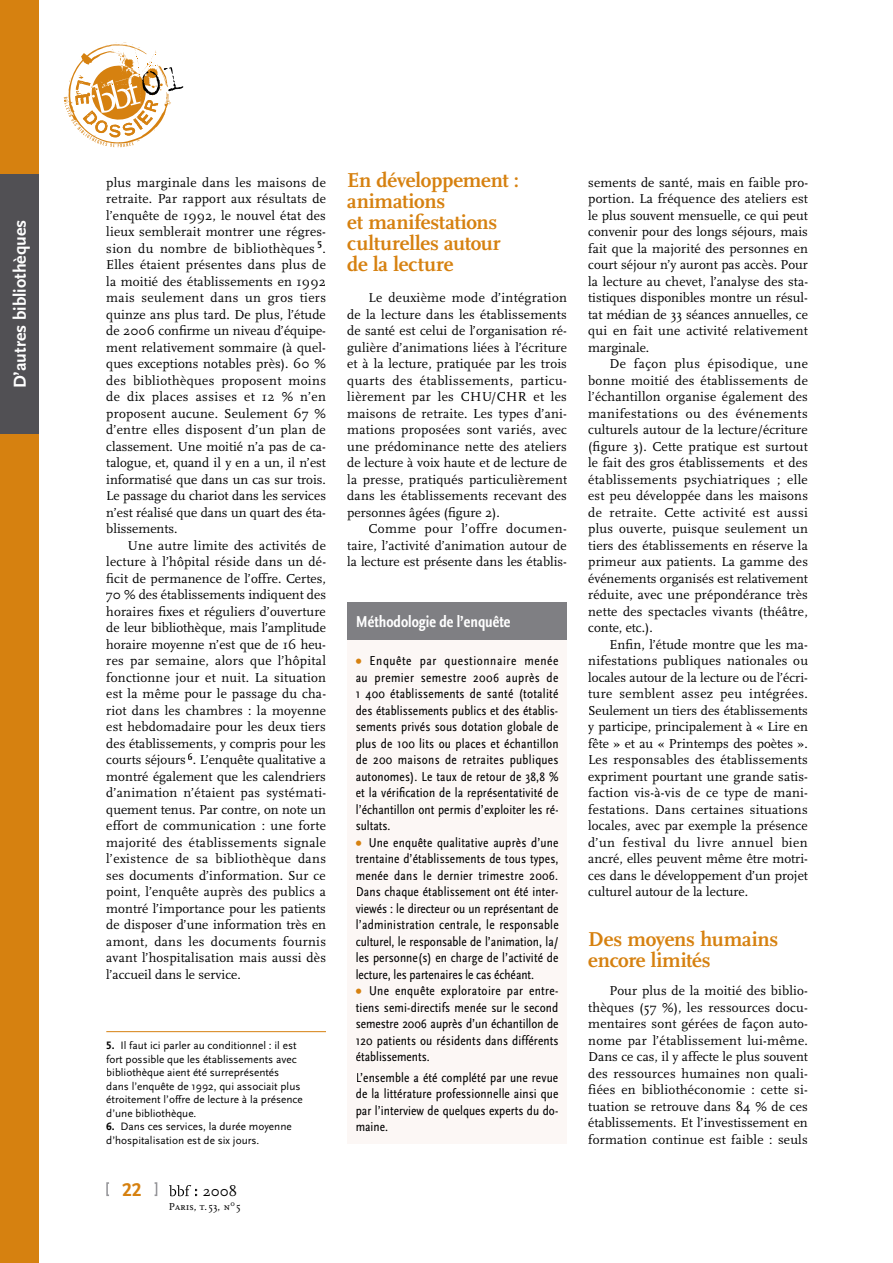
<style>
.page{position:relative;width:893px;height:1263px;background:#fff}
.page>*{position:absolute;margin:0;border:0;box-sizing:border-box;transform-origin:0 0}
.t1{font:700 21px/21px "Scala";letter-spacing:-.005em;color:#d68110}
.t2{font:700 19.5px "Scala Sans LF";color:#d68110}
.t3{font:700 18px "Scala Sans LF";color:#fff}
.t4{font:16.5px "Scala Sans Bold Con";color:#fff}
.t5{font:15px "Scala";color:#000}
.t6{font:13.5px/16.5px "Scala";letter-spacing:.005em;color:#000;text-align:justify}
.t7{font:13.5px/16.5px "Scala Sans Regular Con";letter-spacing:.005em;color:#000;text-align:justify}
.t8{font:11.25px/13.5px "Scala Sans";color:#000}
.t9{font:10.5px "Scala Caps";color:#000}
.s1{font-family:"Scala Sans LF";font-weight:700}
.s2{font-family:"Scala Sans";font-weight:700}
.s3{font-family:"Scala Sans Bold Con";font-size:16.5px;color:#d68110}
</style>
<div class="page">
<svg style="left:106px;top:1182px;width:3px;height:14px"></svg>
<svg style="left:155px;top:1182px;width:2px;height:14px"></svg>
<svg style="left:169px;top:1185px;width:22px;height:11px"></svg>
<div style="left:0;top:0;width:38px;height:1263px;background:#d68110"></div>
<svg style="left:64px;top:43px;width:119px;height:104px"></svg>
<div style="left:0;top:174px;width:38px;height:260px;background:#515054"></div>
<hr style="left:106px;top:1031px;width:220px;height:1px;background:#d68110">
<div style="left:347px;top:602px;width:220px;height:38px;background:#7f7f83"></div>
<div style="left:347px;top:640px;width:220px;height:504px;background:#fcf7f5"></div>
<h3 class="t3" style="left:10px;top:388px;width:170px;rotate:-90deg">D’autres bibliothèques</h3>
<p class="t6" style="left:106px;top:174px;width:221px">plus marginale dans les maisons de retraite. Par rapport aux résultats de l’enquête de 1992, le nouvel état des lieux semblerait montrer une régres&shy;sion du nombre de bibliothèques <sup>5</sup>.<br>Elles étaient présentes dans plus de la moitié des établissements en 1992 mais seulement dans un gros tiers quinze ans plus tard. De plus, l’étude de 2006 confirme un niveau d’équipe&shy;ment relativement sommaire (à quel&shy;ques exceptions notables près). 60 % des bibliothèques proposent moins de dix places assises et 12 % n’en proposent aucune. Seulement 67 % d’entre elles disposent d’un plan de classement. Une moitié n’a pas de ca&shy;talogue, et, quand il y en a un, il n’est informatisé que dans un cas sur trois.<br>Le passage du chariot dans les services n’est réalisé que dans un quart des éta&shy;blissements.</p>
<p class="t6" style="left:106px;top:537px;width:221px;text-indent:21px">Une autre limite des activités de lecture à l’hôpital réside dans un dé&shy;ficit de permanence de l’offre. Certes, 70 % des établissements indiquent des horaires fixes et réguliers d’ouverture de leur bibliothèque, mais l’amplitude horaire moyenne n’est que de 16 heu&shy;res par semaine, alors que l’hôpital fonctionne jour et nuit. La situation est la même pour le passage du cha&shy;riot dans les chambres : la moyenne est hebdomadaire pour les deux tiers des établissements, y compris pour les courts séjours <sup>6</sup>. L’enquête qualitative a montré également que les calendriers d’animation n’étaient pas systémati&shy;quement tenus. Par contre, on note un effort de communication : une forte majorité des établissements signale l’existence de sa bibliothèque dans ses documents d’information. Sur ce point, l’enquête auprès des publics a montré l’importance pour les patients de disposer d’une information très en amont, dans les documents fournis avant l’hospitalisation mais aussi dès l’accueil dans le service.</p>
<p class="t8" style="left:106px;top:1039px;width:198px"><span class="s1">5.</span> Il faut ici parler au conditionnel : il est fort possible que les établissements avec bibliothèque aient été surreprésentés dans l’enquête de 1992, qui associait plus étroitement l’offre de lecture à la présence d’une bibliothèque.</p>
<p class="t8" style="left:106px;top:1120px;width:187px"><span class="s1">6.</span> Dans ces services, la durée moyenne d’hospitalisation est de six jours.</p>
<h2 class="t2" style="left:122px;top:1179px;width:21px">22</h2>
<p class="t5" style="left:194px;top:1183px;width:44px"><span class="s2">:</span> 2008</p>
<p class="t9" style="left:169px;top:1200px;width:74px">Paris, t. 53, n<sup>o</sup> 5</p>
<h1 class="t1" style="left:347px;top:169px;width:173px">En développement : animations<br>et manifestations culturelles autour de la lecture</h1>
<p class="t6" style="left:347px;top:290px;width:221px;text-indent:21px">Le deuxième mode d’intégration de la lecture dans les établissements de santé est celui de l’organisation ré&shy;gulière d’animations liées à l’écriture et à la lecture, pratiquée par les trois quarts des établissements, particu&shy;lièrement par les CHU/CHR et les maisons de retraite. Les types d’ani&shy;mations proposées sont variés, avec une prédominance nette des ateliers de lecture à voix haute et de lecture de la presse, pratiqués particulièrement dans les établissements recevant des personnes âgées (figure 2).</p>
<p class="t6" style="left:347px;top:521px;width:221px;text-indent:21px">Comme pour l’offre documen&shy;taire, l’activité d’animation autour de la lecture est présente dans les établis-</p>
<p class="t4" style="left:356px;top:613px;width:156px">Méthodologie de l’enquête</p>
<p class="t7" style="left:356px;top:653px;width:204px"><span class="s3">•</span> Enquête par questionnaire menée au premier semestre 2006 auprès de 1 400 établissements de santé (totalité des établissements publics et des établis&shy;sements privés sous dotation globale de plus de 100 lits ou places et échantillon de 200 maisons de retraites publiques autonomes). Le taux de retour de 38,8 % et la vérification de la représentativité de l’échantillon ont permis d’exploiter les ré&shy;sultats.</p>
<p class="t7" style="left:356px;top:834px;width:204px"><span class="s3">•</span> Une enquête qualitative auprès d’une trentaine d’établissements de tous types, menée dans le dernier trimestre 2006.<br>Dans chaque établissement ont été inter&shy;viewés : le directeur ou un représentant de l’administration centrale, le responsable culturel, le responsable de l’animation, la/ les personne(s) en charge de l’activité de lecture, les partenaires le cas échéant.</p>
<p class="t7" style="left:356px;top:983px;width:204px"><span class="s3">•</span> Une enquête exploratoire par entre&shy;tiens semi-directifs menée sur le second semestre 2006 auprès d’un échantillon de 120 patients ou résidents dans différents établissements.</p>
<p class="t7" style="left:356px;top:1069px;width:204px">L’ensemble a été complété par une revue de la littérature professionnelle ainsi que par l’interview de quelques experts du do&shy;maine.</p>
<p class="t6" style="left:588px;top:174px;width:221px">sements de santé, mais en faible pro&shy;portion. La fréquence des ateliers est le plus souvent mensuelle, ce qui peut convenir pour des longs séjours, mais fait que la majorité des personnes en court séjour n’y auront pas accès. Pour la lecture au chevet, l’analyse des sta&shy;tistiques disponibles montre un résul&shy;tat médian de 33 séances annuelles, ce qui en fait une activité relativement marginale.</p>
<p class="t6" style="left:588px;top:356px;width:221px;text-indent:21px">De façon plus épisodique, une bonne moitié des établissements de l’échantillon organise également des manifestations ou des événements culturels autour de la lecture/écriture (figure 3). Cette pratique est surtout le fait des gros établissements et des établissements psychiatriques ; elle est peu développée dans les maisons de retraite. Cette activité est aussi plus ouverte, puisque seulement un tiers des établissements en réserve la primeur aux patients. La gamme des événements organisés est relativement réduite, avec une prépondérance très nette des spectacles vivants (théâtre, conte, etc.).</p>
<p class="t6" style="left:588px;top:636px;width:221px;text-indent:21px">Enfin, l’étude montre que les ma&shy;nifestations publiques nationales ou locales autour de la lecture ou de l’écri&shy;ture semblent assez peu intégrées.<br>Seulement un tiers des établissements y participe, principalement à « Lire en fête » et au « Printemps des poètes ».<br>Les responsables des établissements expriment pourtant une grande satis&shy;faction vis-à-vis de ce type de mani&shy;festations. Dans certaines situations locales, avec par exemple la présence d’un festival du livre annuel bien ancré, elles peuvent même être motri&shy;ces dans le développement d’un projet culturel autour de la lecture.</p>
<h1 class="t1" style="left:588px;top:928px;width:192px">Des moyens humains encore limités</h1>
<p class="t6" style="left:588px;top:983px;width:221px;text-indent:21px">Pour plus de la moitié des biblio&shy;thèques (57 %), les ressources docu&shy;mentaires sont gérées de façon auto&shy;nome par l’établissement lui-même.<br>Dans ce cas, il y affecte le plus souvent des ressources humaines non quali&shy;fiées en bibliothéconomie : cette si&shy;tuation se retrouve dans 84 % de ces établissements. Et l’investissement en formation continue est faible : seuls</p>
</div>
